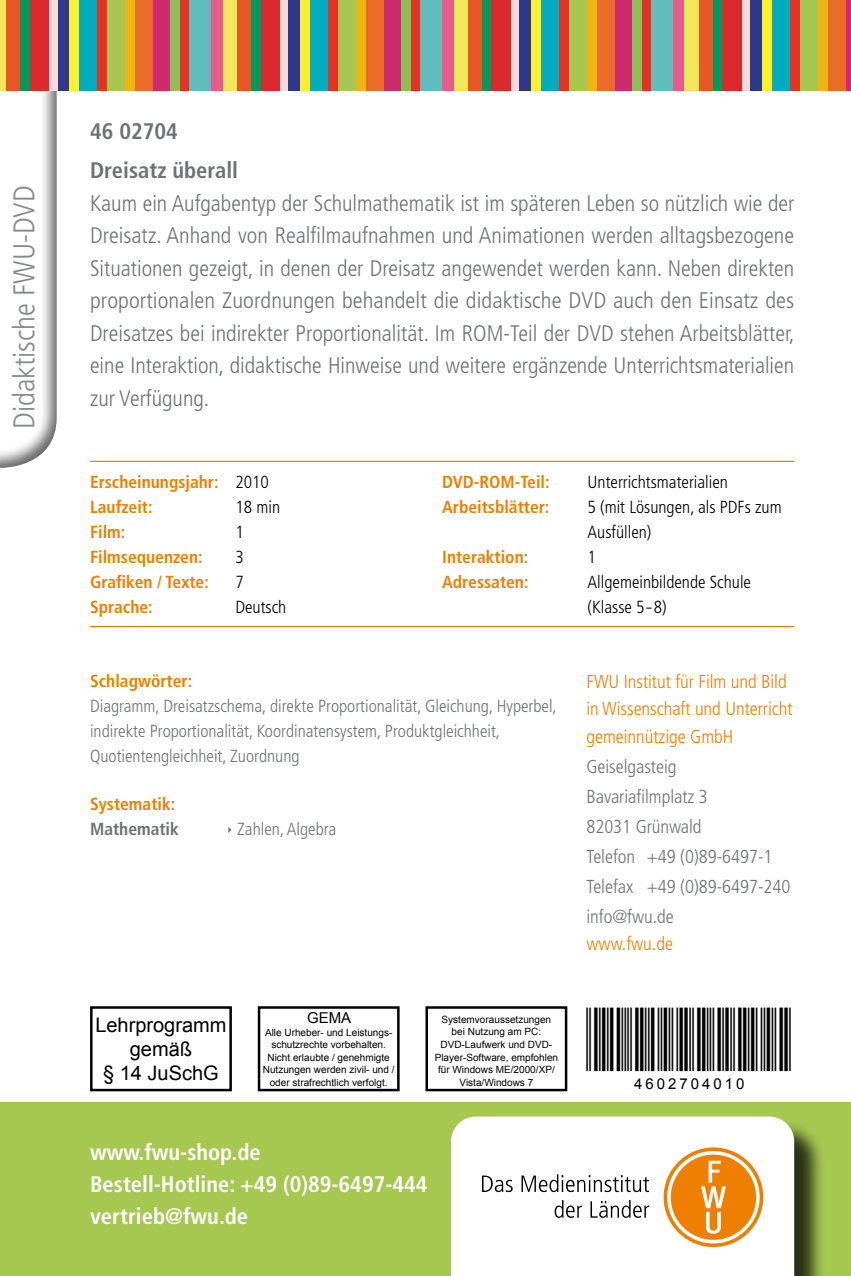
<style>
.page{position:relative;width:851px;height:1276px;background:#fff}
.page>*{position:absolute;margin:0;border:0;box-sizing:border-box;transform-origin:0 0}
.t1{font:300 condensed 30px "Frutiger LT Std";color:#87888a}
.t2{font:300 condensed 22.5px/32.5px "Frutiger LT Std";color:#707173;text-align:justify}
.t3{font:700 condensed 22.5px/32px "Frutiger LT Std";color:#fff}
.t4{font:700 condensed 22.5px/38.8px "Frutiger LT Std";color:#707173}
.t5{font:20px/24px "Arial";color:#000;text-align:center}
.t6{font:300 condensed 18.75px/30px "Frutiger LT Std";letter-spacing:-.005em;color:#707173}
.t7{font:300 condensed 18.75px/27.5px "Frutiger LT Std";letter-spacing:-.005em;color:#ee7f00}
.t8{font:300 condensed 17.5px/25px "Frutiger LT Std";color:#707173}
.t9{font:700 condensed 17.5px/25px "Frutiger LT Std";color:#ee7f00}
.t10{font:300 condensed 17.5px/25px "Frutiger LT Std";color:#000}
.t11{font:700 condensed 17.5px "Frutiger LT Std";color:#707173}
.t12{font:15px "Arial";letter-spacing:.2em;color:#000}
.t13{font:10px/12.5px "Arial";color:#000;text-align:center}
.s1{font-weight:300;color:#000}
</style>
<div class="page">
<div style="left:0;top:1102px;width:850px;height:174px;background:#a6c750"></div>
<div style="left:0;top:0;width:59px;height:470px;background:#000;opacity:.6"></div>
<div style="left:0;top:0;width:7px;height:90px;background:#f0e75b"></div>
<div style="left:7px;top:0;width:13px;height:90px;background:#e85626"></div>
<div style="left:20px;top:0;width:10px;height:90px;background:#009a5d"></div>
<div style="left:30px;top:0;width:20px;height:90px;background:#dc292e"></div>
<div style="left:50px;top:0;width:8px;height:90px;background:#fbdbd8"></div>
<div style="left:58px;top:0;width:11px;height:90px;background:#2d378b"></div>
<div style="left:69px;top:0;width:10px;height:90px;background:#ffef2d"></div>
<div style="left:79px;top:0;width:18px;height:90px;background:#00adbe"></div>
<div style="left:97px;top:0;width:10px;height:90px;background:#e53225"></div>
<div style="left:107px;top:0;width:18px;height:90px;background:#a6c750"></div>
<div style="left:125px;top:0;width:10px;height:90px;background:#edb613"></div>
<div style="left:135px;top:0;width:18px;height:90px;background:#eb6c29"></div>
<div style="left:153px;top:0;width:17px;height:90px;background:#cc2b6e"></div>
<div style="left:170px;top:0;width:10px;height:90px;background:#8cbf59"></div>
<div style="left:180px;top:0;width:10px;height:90px;background:#e53225"></div>
<div style="left:190px;top:0;width:21px;height:90px;background:#61bebc"></div>
<div style="left:211px;top:0;width:12px;height:90px;background:#e85b8a"></div>
<div style="left:223px;top:0;width:14px;height:90px;background:#f0e75b"></div>
<div style="left:237px;top:0;width:14px;height:90px;background:#e85626"></div>
<div style="left:251px;top:0;width:9px;height:90px;background:#009a5d"></div>
<div style="left:260px;top:0;width:20px;height:90px;background:#dc292e"></div>
<div style="left:280px;top:0;width:8px;height:90px;background:#fbdbd8"></div>
<div style="left:289px;top:0;width:11px;height:90px;background:#2d378b"></div>
<div style="left:300px;top:0;width:10px;height:90px;background:#ffef2d"></div>
<div style="left:310px;top:0;width:18px;height:90px;background:#00adbe"></div>
<div style="left:328px;top:0;width:10px;height:90px;background:#e53225"></div>
<div style="left:338px;top:0;width:18px;height:90px;background:#a6c750"></div>
<div style="left:356px;top:0;width:10px;height:90px;background:#edb613"></div>
<div style="left:366px;top:0;width:18px;height:90px;background:#eb6c29"></div>
<div style="left:384px;top:0;width:17px;height:90px;background:#cc2b6e"></div>
<div style="left:401px;top:0;width:9px;height:90px;background:#8cbf59"></div>
<div style="left:410px;top:0;width:10px;height:90px;background:#e53225"></div>
<div style="left:420px;top:0;width:22px;height:90px;background:#61bebc"></div>
<div style="left:442px;top:0;width:11px;height:90px;background:#e85b8a"></div>
<div style="left:453px;top:0;width:15px;height:90px;background:#f0e75b"></div>
<div style="left:468px;top:0;width:13px;height:90px;background:#e85626"></div>
<div style="left:481px;top:0;width:10px;height:90px;background:#009a5d"></div>
<div style="left:491px;top:0;width:20px;height:90px;background:#dc292e"></div>
<div style="left:511px;top:0;width:8px;height:90px;background:#fbdbd8"></div>
<div style="left:519px;top:0;width:12px;height:90px;background:#2d378b"></div>
<div style="left:531px;top:0;width:10px;height:90px;background:#ffef2d"></div>
<div style="left:541px;top:0;width:18px;height:90px;background:#00adbe"></div>
<div style="left:559px;top:0;width:10px;height:90px;background:#e53225"></div>
<div style="left:569px;top:0;width:18px;height:90px;background:#a6c750"></div>
<div style="left:587px;top:0;width:10px;height:90px;background:#edb613"></div>
<div style="left:597px;top:0;width:18px;height:90px;background:#eb6c29"></div>
<div style="left:615px;top:0;width:16px;height:90px;background:#cc2b6e"></div>
<div style="left:631px;top:0;width:10px;height:90px;background:#8cbf59"></div>
<div style="left:641px;top:0;width:10px;height:90px;background:#e53225"></div>
<div style="left:651px;top:0;width:22px;height:90px;background:#61bebc"></div>
<div style="left:673px;top:0;width:11px;height:90px;background:#e85b8a"></div>
<div style="left:684px;top:0;width:15px;height:90px;background:#f0e75b"></div>
<div style="left:699px;top:0;width:13px;height:90px;background:#e85626"></div>
<div style="left:712px;top:0;width:10px;height:90px;background:#009a5d"></div>
<div style="left:722px;top:0;width:20px;height:90px;background:#dc292e"></div>
<div style="left:742px;top:0;width:8px;height:90px;background:#fbdbd8"></div>
<div style="left:750px;top:0;width:12px;height:90px;background:#2d378b"></div>
<div style="left:762px;top:0;width:9px;height:90px;background:#ffef2d"></div>
<div style="left:771px;top:0;width:19px;height:90px;background:#00adbe"></div>
<div style="left:790px;top:0;width:9px;height:90px;background:#e53225"></div>
<div style="left:799px;top:0;width:19px;height:90px;background:#a6c750"></div>
<div style="left:818px;top:0;width:9px;height:90px;background:#edb613"></div>
<div style="left:827px;top:0;width:19px;height:90px;background:#eb6c29"></div>
<hr style="left:846px;top:0;width:4px;height:90px;background:#cc2b6e">
<div style="left:454px;top:1120px;width:373px;height:156px;background:#000;opacity:.75"></div>
<div style="left:451px;top:1116px;width:343px;height:160px;background:#fff"></div>
<svg style="left:663px;top:1147px;width:100px;height:100px"></svg>
<svg style="left:667px;top:1151px;width:92px;height:92px"></svg>
<div style="left:670px;top:1154px;width:86px;height:85px;background:#ee7f00;border-radius:50%"></div>
<svg style="left:701px;top:1160px;width:24px;height:73px"></svg>
<svg style="left:482px;top:1175px;width:30px;height:17px"></svg>
<svg style="left:521px;top:1174px;width:128px;height:18px;background:#c3c3c3"></svg>
<svg style="left:554px;top:1200px;width:28px;height:17px"></svg>
<svg style="left:590px;top:1200px;width:59px;height:17px"></svg>
<hr style="left:90px;top:626px;width:704px;height:1px;background:#ee7f00">
<hr style="left:90px;top:461px;width:704px;height:1px;background:#ee7f00">
<div style="left:90px;top:1006px;width:142px;height:85px;border:2px solid #000"></div>
<div style="left:258px;top:1006px;width:141px;height:85px;border:2px solid #000"></div>
<div style="left:425px;top:1006px;width:142px;height:85px;border:2px solid #000"></div>
<h1 class="t1" style="left:7px;top:429px;width:245px;rotate:-90deg">Didaktische FWU-DVD</h1>
<p class="t4" style="left:90px;top:112px;width:149px">46 02704<br>Dreisatz überall</p>
<p class="t2" style="left:90px;top:187px;width:706px">Kaum ein Aufgabentyp der Schulmathematik ist im späteren Leben so nützlich wie der Dreisatz. Anhand von Realfilmaufnahmen und Animationen werden alltagsbezogene Situationen gezeigt, in denen der Dreisatz angewendet werden kann. Neben direkten proportionalen Zuordnungen behandelt die didaktische DVD auch den Einsatz des Dreisatzes bei indirekter Proportionalität. Im ROM-Teil der DVD stehen Arbeitsblätter, eine Interaktion, didaktische Hinweise und weitere ergänzende Unterrichtsmaterialien zur Verfügung.</p>
<p class="t9" style="left:90px;top:469px;width:180px">Erscheinungsjahr: <span class="s1">2010<br></span>Laufzeit:</p>
<p class="t10" style="left:235px;top:495px;width:46px">18 min</p>
<p class="t9" style="left:90px;top:519px;width:37px">Film:</p>
<p class="t10" style="left:235px;top:520px;width:10px">1</p>
<p class="t9" style="left:90px;top:544px;width:114px">Filmsequenzen:</p>
<p class="t10" style="left:235px;top:545px;width:10px">3</p>
<p class="t9" style="left:90px;top:569px;width:120px">Grafiken / Texte:</p>
<p class="t10" style="left:235px;top:570px;width:10px">7</p>
<p class="t9" style="left:90px;top:594px;width:64px">Sprache:</p>
<p class="t10" style="left:235px;top:595px;width:52px">Deutsch</p>
<p class="t9" style="left:442px;top:469px;width:109px">DVD-ROM-Teil:</p>
<p class="t10" style="left:587px;top:470px;width:142px">Unterrichtsmaterialien</p>
<p class="t9" style="left:442px;top:494px;width:109px">Arbeitsblätter:</p>
<p class="t10" style="left:587px;top:495px;width:196px">5 (mit Lösungen, als PDFs zum<br>Ausfüllen)</p>
<p class="t9" style="left:442px;top:544px;width:88px">Interaktion:</p>
<p class="t10" style="left:587px;top:545px;width:10px">1</p>
<p class="t9" style="left:442px;top:569px;width:88px">Adressaten:</p>
<p class="t10" style="left:587px;top:570px;width:165px">Allgemeinbildende Schule (Klasse 5-8)</p>
<p class="t9" style="left:90px;top:669px;width:104px">Schlagwörter:</p>
<p class="t8" style="left:90px;top:694px;width:468px">Diagramm, Dreisatzschema, direkte Proportionalität, Gleichung, Hyperbel, indirekte Proportionalität, Koordinatensystem, Produktgleichheit,<br>Quotientengleichheit, Zuordnung</p>
<p class="t9" style="left:90px;top:791px;width:87px">Systematik:</p>
<p class="t11" style="left:90px;top:818px;width:90px">Mathematik</p>
<p class="t8" style="left:237px;top:816px;width:100px">Zahlen, Algebra</p>
<p class="t5" style="left:95px;top:1013px;width:133px">Lehrprogramm gemäß<br>§ 14 JuSchG</p>
<p class="t12" style="left:307px;top:1009px;width:46px">GEMA</p>
<p class="t13" style="left:263px;top:1025px;width:133px">Alle Urheber- und Leistungs&shy;schutzrechte vorbehalten.<br>Nicht erlaubte / genehmigte<br>Nutzungen werden zivil- und / oder strafrechtlich verfolgt.</p>
<p class="t13" style="left:434px;top:1013px;width:125px">Systemvoraussetzungen bei Nutzung am PC:<br>DVD-Laufwerk und DVD-<br>Player-Software, empfohlen für Windows ME/2000/XP/<br>Vista/Windows 7</p>
<p class="t3" style="left:90px;top:1136px;width:339px">www.fwu-shop.de<br>Bestell-Hotline: +49 (0)89-6497-444 vertrieb@fwu.de</p>
<p class="t7" style="left:586px;top:667px;width:208px">FWU Institut für Film und Bild in Wissenschaft und Unterricht gemeinnützige GmbH</p>
<p class="t6" style="left:586px;top:751px;width:205px">Geiselgasteig<br>Bavariafilmplatz 3<br>82031 Grünwald<br>Telefon +49 (0)89-6497-1<br>Telefax +49 (0)89-6497-240 info@fwu.de</p>
<p class="t7" style="left:586px;top:930px;width:88px">www.fwu.de</p>
<p class="t12" style="left:634px;top:1075px;width:112px">4602704010</p>
</div>
